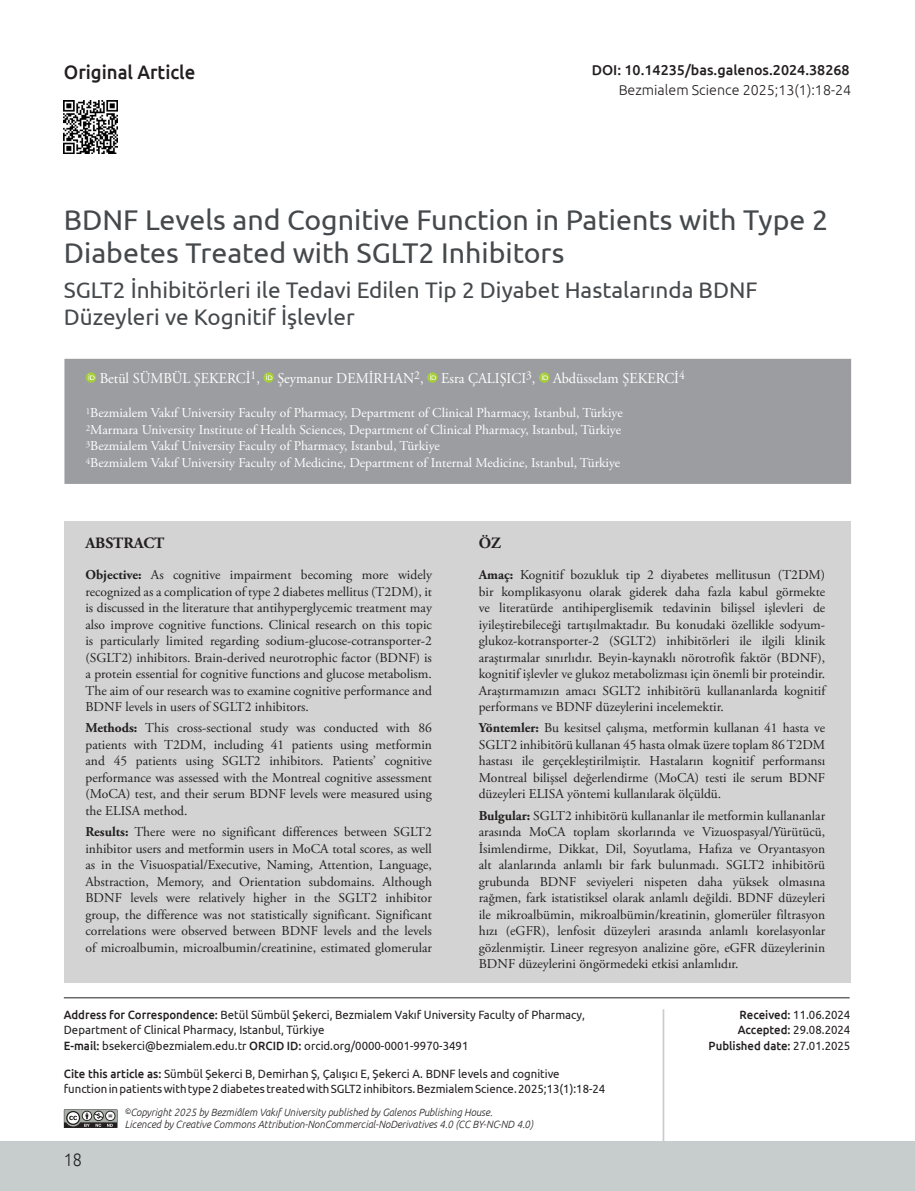
<style>
.page{position:relative;width:915px;height:1191px;background:#fff}
.page>*{position:absolute;margin:0;border:0;box-sizing:border-box;transform-origin:0 0}
.BASLIK{font:28.5px/33px "Ubuntu";color:#45494c}
._2__BASLIK{font:22.5px/27px "Ubuntu";color:#45494c}
.t1{font:500 19.5px "Ubuntu";color:#231f20;scale:.95 1}
.t2{font:300 18px "Ubuntu";color:#231f20;scale:.9 1}
.ABSTRACT_BASLIK{font:700 15.75px "Adobe Garamond Pro";color:#231f20}
.YAZARLAR{font:15px "Adobe Garamond Pro";color:#fff;scale:.95 1}
.DOİ{font:500 14.25px "Ubuntu";color:#231f20}
.SAYFA_ARA{font:300 14.25px "Ubuntu";color:#231f20}
.OZET{font:13.5px/16.5px "Adobe Garamond Pro";color:#231f20;text-align:justify}
.KURUM{font:13.5px "Adobe Garamond Pro";color:#fff}
.CITE_AS{font:12px/15px "Ubuntu";color:#231f20;scale:.95 1}
.t3{font:500 12px "Ubuntu";color:#231f20;scale:.95 1}
.t4{font:italic 300 10.5px/12px "Ubuntu";color:#231f20;scale:.95 1}
.s1{font-weight:700}
.s2{font-weight:500}
.s3{font-weight:400}
.s4{font-size:7.8px}
</style>
<div class="page">
<div style="left:0;top:1141px;width:914px;height:50px;background:#c7cccd"></div>
<svg style="left:64px;top:1109px;width:53px;height:19px"></svg>
<div style="left:64px;top:359px;width:786px;height:125px;background:#9b9da1"></div>
<div style="left:86px;top:372px;width:10px;height:11px;background:#a6ce3b;border-radius:50%"></div>
<svg style="left:88px;top:374px;width:7px;height:6px"></svg>
<svg style="left:263px;top:372px;width:11px;height:11px"></svg>
<svg style="left:266px;top:374px;width:6px;height:6px"></svg>
<div style="left:427px;top:372px;width:10px;height:11px;background:#a6ce3b;border-radius:50%"></div>
<svg style="left:430px;top:374px;width:6px;height:6px"></svg>
<div style="left:539px;top:372px;width:10px;height:11px;background:#a6ce3b;border-radius:50%"></div>
<svg style="left:541px;top:374px;width:7px;height:6px"></svg>
<div style="left:64px;top:521px;width:393px;height:462px;background:#d2d3d2"></div>
<div style="left:457px;top:521px;width:393px;height:462px;background:#d2d3d2"></div>
<hr style="left:64px;top:997px;width:785px;height:1px;background:#231f20">
<hr style="left:662px;top:1009px;width:2px;height:149px;background:#c7cccd">
<img style="left:64px;top:100px;width:53px;height:54px">
<h3 class="t1" style="left:64px;top:60px;width:140px">Original Article</h3>
<p class="DOİ" style="left:591px;top:61px;width:259px">DOI: 10.14235/bas.galenos.2024.38268</p>
<p class="SAYFA_ARA" style="left:618px;top:81px;width:234px">Bezmialem Science 2025;13(1):18-24</p>
<p class="BASLIK" style="left:64px;top:202px;width:765px">BDNF Levels and Cognitive Function in Patients with Type 2<br>Diabetes Treated with SGLT2 Inhibitors</p>
<p class="_2__BASLIK" style="left:64px;top:276px;width:695px">SGLT2 İnhibitörleri ile Tedavi Edilen Tip 2 Diyabet Hastalarında BDNF<br>Düzeyleri ve Kognitif İşlevler</p>
<p class="YAZARLAR" style="left:100px;top:369px;width:617px">Betül SÜMBÜL ŞEKERCİ<sup>1</sup>, Şeymanur DEMİRHAN<sup>2</sup>, Esra ÇALIŞICI<sup>3</sup>, Abdüsselam ŞEKERCİ<sup>4</sup></p>
<p class="KURUM" style="left:86px;top:405px;width:538px"><sup>1</sup>Bezmialem Vakıf University Faculty of Pharmacy, Department of Clinical Pharmacy, Istanbul, Türkiye</p>
<p class="KURUM" style="left:86px;top:421px;width:536px"><sup>2</sup>Marmara University Institute of Health Sciences, Department of Clinical Pharmacy, Istanbul, Türkiye</p>
<p class="KURUM" style="left:86px;top:438px;width:355px"><sup>3</sup>Bezmialem Vakıf University Faculty of Pharmacy, Istanbul, Türkiye</p>
<p class="KURUM" style="left:86px;top:454px;width:536px"><sup>4</sup>Bezmialem Vakıf University Faculty of Medicine, Department of Internal Medicine, Istanbul, Türkiye</p>
<p class="ABSTRACT_BASLIK" style="left:478px;top:533px;width:24px">ÖZ</p>
<p class="OZET" style="left:478px;top:567px;width:348px"><span class="s1">Amaç:</span> Kognitif bozukluk tip 2 diyabetes mellitusun (T2DM) bir komplikasyonu olarak giderek daha fazla kabul görmekte ve literatürde antihiperglisemik tedavinin bilişsel işlevleri de iyileştirebileceği tartışılmaktadır. Bu konudaki özellikle sodyum&shy;glukoz-kotransporter-2 (SGLT2) inhibitörleri ile ilgili klinik araştırmalar sınırlıdır. Beyin-kaynaklı nörotrofik faktör (BDNF), kognitif işlevler ve glukoz metabolizması için önemli bir proteindir.<br>Araştırmamızın amacı SGLT2 inhibitörü kullananlarda kognitif performans ve BDNF düzeylerini incelemektir.</p>
<p class="OZET" style="left:478px;top:720px;width:348px"><span class="s1">Yöntemler:</span> Bu kesitsel çalışma, metformin kullanan 41 hasta ve SGLT2 inhibitörü kullanan 45 hasta olmak üzere toplam 86 T2DM hastası ile gerçekleştirilmiştir. Hastaların kognitif performansı Montreal bilişsel değerlendirme (MoCA) testi ile serum BDNF düzeyleri ELISA yöntemi kullanılarak ölçüldü.</p>
<p class="OZET" style="left:478px;top:807px;width:348px"><span class="s1">Bulgular:</span> SGLT2 inhibitörü kullananlar ile metformin kullananlar arasında MoCA toplam skorlarında ve Vizuospasyal/Yürütücü, İsimlendirme, Dikkat, Dil, Soyutlama, Hafıza ve Oryantasyon alt alanlarında anlamlı bir fark bulunmadı. SGLT2 inhibitörü grubunda BDNF seviyeleri nispeten daha yüksek olmasına rağmen, fark istatistiksel olarak anlamlı değildi. BDNF düzeyleri ile mikroalbümin, mikroalbümin/kreatinin, glomerüler filtrasyon hızı (eGFR), lenfosit düzeyleri arasında anlamlı korelasyonlar gözlenmiştir. Lineer regresyon analizine göre, eGFR düzeylerinin BDNF düzeylerini öngörmedeki etkisi anlamlıdır.</p>
<p class="CITE_AS" style="left:64px;top:1006px;width:550px"><span class="s2">Address for Correspondence:</span> Betül Sümbül Şekerci, Bezmialem Vakıf University Faculty of Pharmacy,<br>Department of Clinical Pharmacy, Istanbul, Türkiye</p>
<p class="CITE_AS" style="left:64px;top:1037px;width:427px"><span class="s2">E-mail:</span> bsekerci@bezmialem.edu.tr <span class="s2">ORCID ID:</span> orcid.org/0000-0001-9970-3491</p>
<p class="CITE_AS" style="left:64px;top:1066px;width:571px"><span class="s2">Cite this article as:</span> Sümbül Şekerci B, Demirhan Ş, Çalışıcı E, Şekerci A. BDNF levels and cognitive function in patients with type 2 diabetes treated with SGLT2 inhibitors. Bezmialem Science. 2025;13(1):18-24</p>
<p class="ABSTRACT_BASLIK" style="left:85px;top:533px;width:80px">ABSTRACT</p>
<p class="OZET" style="left:85px;top:567px;width:348px"><span class="s1">Objective:</span> As cognitive impairment becoming more widely recognized as a complication of type 2 diabetes mellitus (T2DM), it is discussed in the literature that antihyperglycemic treatment may also improve cognitive functions. Clinical research on this topic is particularly limited regarding sodium-glucose-cotransporter-2 (SGLT2) inhibitors. Brain-derived neurotrophic factor (BDNF) is a protein essential for cognitive functions and glucose metabolism.<br>The aim of our research was to examine cognitive performance and BDNF levels in users of SGLT2 inhibitors.</p>
<p class="OZET" style="left:85px;top:720px;width:348px"><span class="s1">Methods:</span> This cross-sectional study was conducted with 86 patients with T2DM, including 41 patients using metformin and 45 patients using SGLT2 inhibitors. Patients’ cognitive performance was assessed with the Montreal cognitive assessment (MoCA) test, and their serum BDNF levels were measured using the ELISA method.</p>
<p class="OZET" style="left:85px;top:824px;width:348px"><span class="s1">Results:</span> There were no significant differences between SGLT2 inhibitor users and metformin users in MoCA total scores, as well as in the Visuospatial/Executive, Naming, Attention, Language, Abstraction, Memory, and Orientation subdomains. Although BDNF levels were relatively higher in the SGLT2 inhibitor group, the difference was not statistically significant. Significant correlations were observed between BDNF levels and the levels of microalbumin, microalbumin/creatinine, estimated glomerular</p>
<p class="CITE_AS" style="left:739px;top:1006px;width:118px"><span class="s2">Received:</span> 11.06.2024</p>
<p class="CITE_AS" style="left:737px;top:1022px;width:120px"><span class="s2">Accepted:</span> 29.08.2024</p>
<p class="t3" style="left:708px;top:1038px;width:151px">Published date: <span class="s3">27.01.2025</span></p>
<h3 class="t2" style="left:64px;top:1148px;width:22px">18</h3>
<p class="t4" style="left:125px;top:1106px;width:431px"><span class="s4">©</span>Copyright 2025 by Bezmiâlem Vakıf University published by Galenos Publishing House.<br>Licenced by Creative Commons Attribution-NonCommercial-NoDerivatives 4.0 (CC BY-NC-ND 4.0)</p>
</div>
